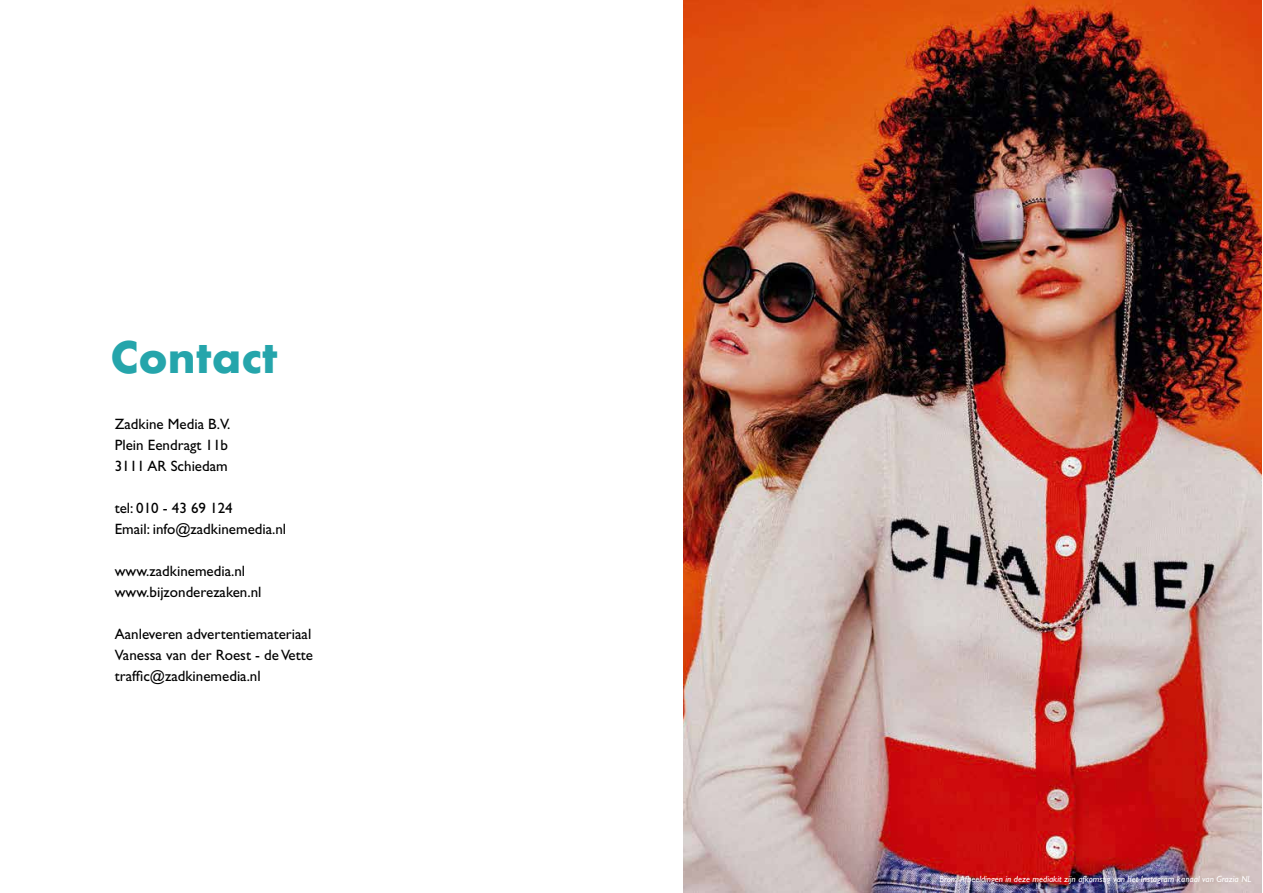
<style>
.page{position:relative;width:1263px;height:893px;background:#fff}
.page>*{position:absolute;margin:0;border:0;box-sizing:border-box;transform-origin:0 0}
.t1{font:700 42px "Futura";color:#25a5ab}
.t2{font:15px/21px "Gill Sans";color:#000}
.t3{font:italic 9px "Gill Sans";color:#fff}
</style>
<div class="page">
<img style="left:684px;top:0;width:578px;height:893px">
<h1 class="t1" style="left:111px;top:327px;width:169px">Contact</h1>
<p class="t2" style="left:115px;top:414px;width:117px">Zadkine Media B.V.<br>Plein Eendragt 11b<br>3111 AR Schiedam</p>
<p class="t2" style="left:115px;top:498px;width:173px">tel: 010 - 43 69 124<br>Email: info@zadkinemedia.nl</p>
<p class="t2" style="left:115px;top:561px;width:148px">www.zadkinemedia.nl www.bijzonderezaken.nl</p>
<p class="t2" style="left:115px;top:624px;width:200px;text-align:justify">Aanleveren advertentiemateriaal Vanessa van der Roest - de Vette traffic@zadkinemedia.nl</p>
<p class="t3" style="left:939px;top:874px;width:313px">Bron: Afbeeldingen in deze mediakit zijn afkomstig van het Instagram kanaal van Grazia NL</p>
</div>
